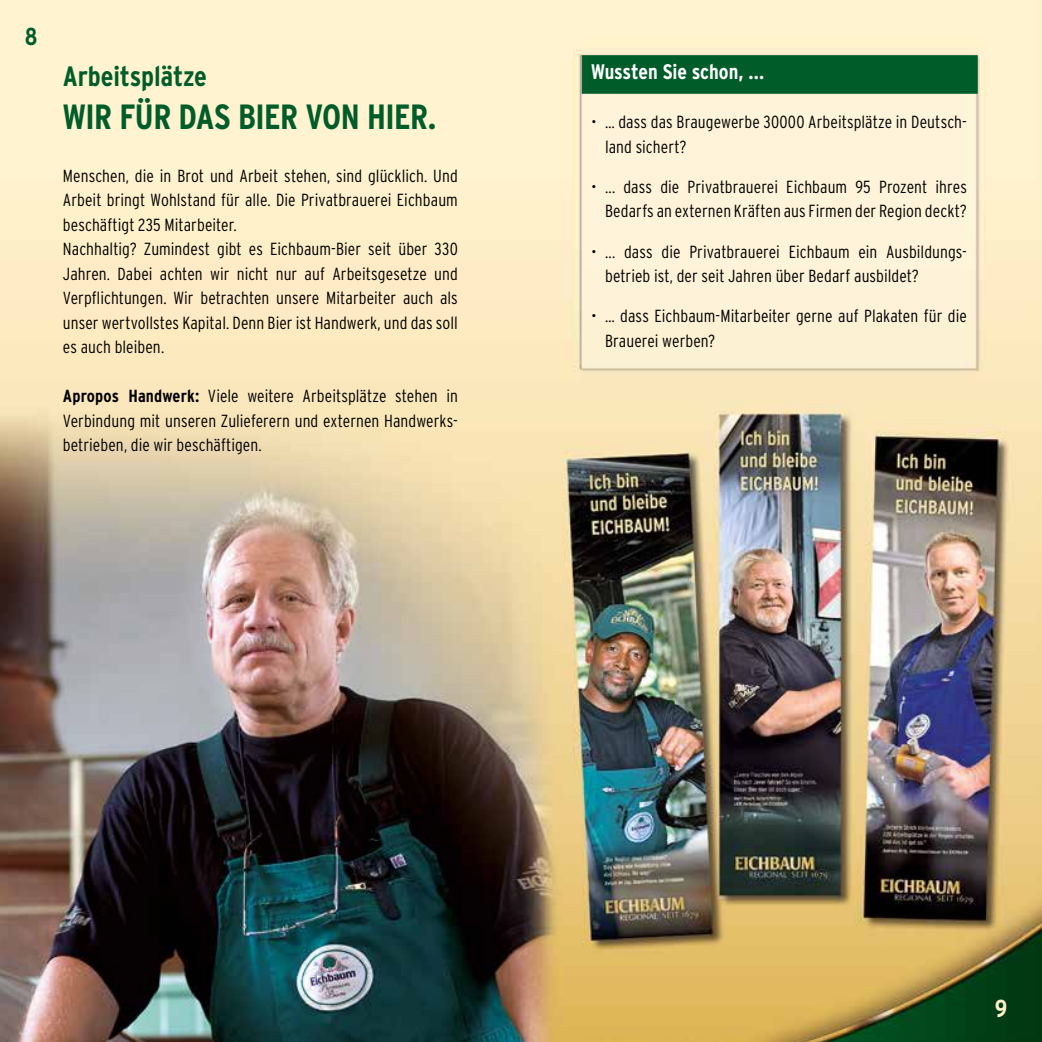
<style>
.page{position:relative;width:1042px;height:1042px;background:#fff}
.page>*{position:absolute;margin:0;border:0;box-sizing:border-box;transform-origin:0 0}
.t1{font:700 condensed 35px "Interstate";letter-spacing:-.015em;color:#005c29}
.t2{font:700 condensed 28px "Interstate";letter-spacing:-.005em;color:#005c29}
.t3{font:700 condensed 24.5px "Interstate";color:#fff2cd}
.t4{font:700 condensed 24.5px "Interstate";color:#005c29}
.t5{font:700 condensed 21px "Interstate";letter-spacing:-.005em;color:#fff}
.t6{font:300 condensed 17.5px/24.5px "Interstate";letter-spacing:.005em;color:#000}
.s1{font-weight:700}
</style>
<div class="page">
<img style="left:0;top:0;width:1042px;height:1042px">
<div style="left:582px;top:55px;width:395px;height:39px;background:#005c29;border:1px solid #005c29"></div>
<h3 class="t4" style="left:25px;top:22px;width:14px">8</h3>
<h2 class="t2" style="left:63px;top:60px;width:145px">Arbeitsplätze</h2>
<h1 class="t1" style="left:63px;top:98px;width:375px">WIR FÜR DAS BIER VON HIER.</h1>
<p class="t6" style="left:63px;top:163px;width:396px">Menschen, die in Brot und Arbeit stehen, sind glücklich. Und Arbeit bringt Wohlstand für alle. Die Privatbrauerei Eichbaum beschäftigt 235 Mitarbeiter.<br>Nachhaltig? Zumindest gibt es Eichbaum-Bier seit über 330<br>Jahren. Dabei achten wir nicht nur auf Arbeitsgesetze und Verpflichtungen. Wir betrachten unsere Mitarbeiter auch als unser wertvollstes Kapital. Denn Bier ist Handwerk, und das soll es auch bleiben.</p>
<p class="t6" style="left:63px;top:383px;width:396px;text-align:justify"><span class="s1">Apropos Handwerk:</span> Viele weitere Arbeitsplätze stehen in Verbindung mit unseren Zulieferern und externen Handwerks&shy;betrieben, die wir beschäftigen.</p>
<p class="t5" style="left:591px;top:60px;width:175px">Wussten Sie schon, ...</p>
<p class="t6" style="left:605px;top:110px;width:363px;text-indent:-14px">• … dass das Braugewerbe 30 000 Arbeitsplätze in Deutsch&shy;land sichert?</p>
<p class="t6" style="left:591px;top:174px;width:377px;text-align:right">• ... dass die Privatbrauerei Eichbaum 95 Prozent ihres<br>Bedarfs an externen Kräften aus Firmen der Region deckt?</p>
<p class="t6" style="left:605px;top:239px;width:362px;text-indent:-14px">• ... dass die Privatbrauerei Eichbaum ein Ausbildungs&shy;betrieb ist, der seit Jahren über Bedarf ausbildet?</p>
<p class="t6" style="left:605px;top:304px;width:363px;text-indent:-14px">• … dass Eichbaum-Mitarbeiter gerne auf Plakaten für die<br>Brauerei werben?</p>
<h3 class="t3" style="left:995px;top:995px;width:14px">9</h3>
</div>
